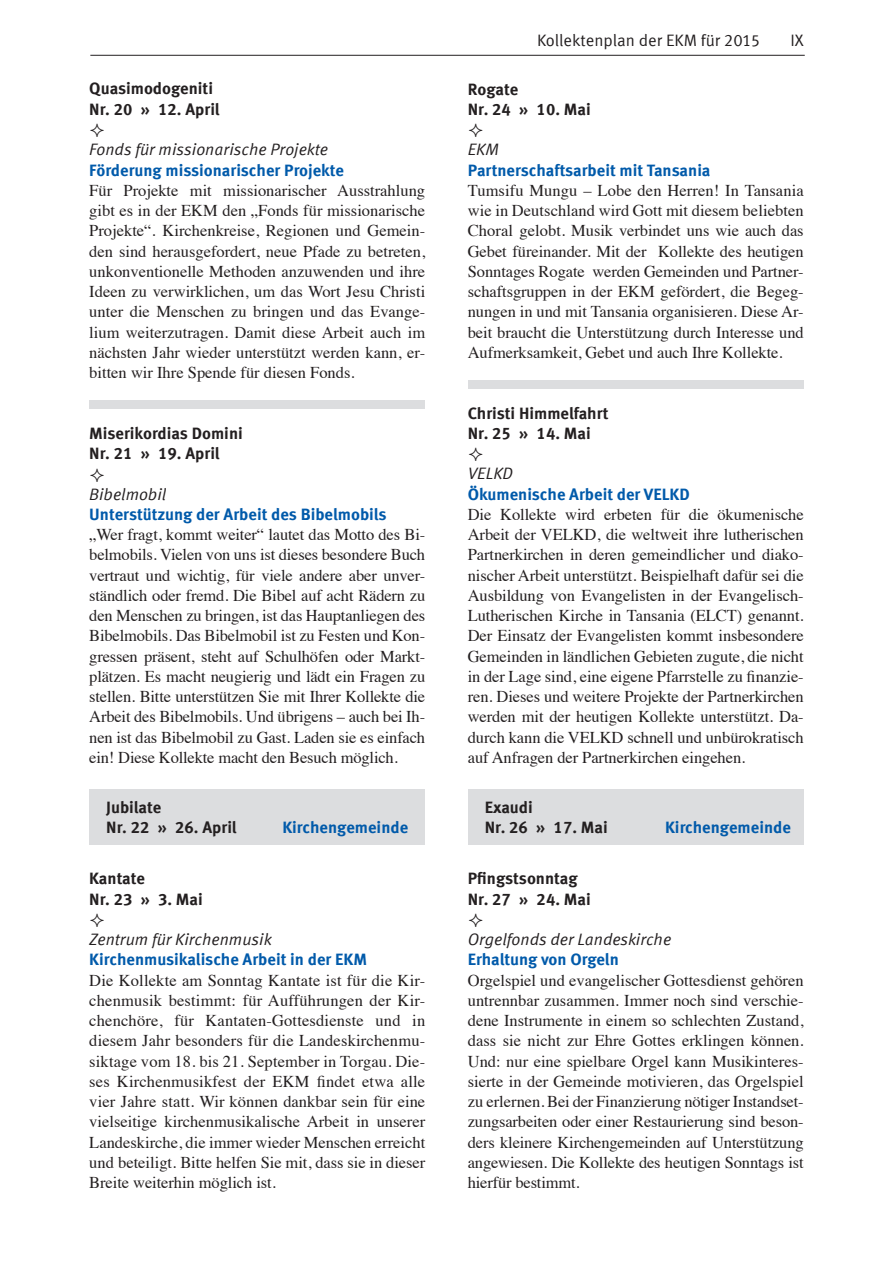
<style>
.page{position:relative;width:893px;height:1263px;background:#fff}
.page>*{position:absolute;margin:0;border:0;box-sizing:border-box;transform-origin:0 0}
.t1{font:16.5px/20.2px "Times";letter-spacing:-.005em;color:#231f20;text-align:justify}
.t2{font:700 16.5px "Meta Offc";color:#015aaa}
.t3{font:700 16.5px/20.2px "Meta Offc";color:#231f20}
.t4{font:16.5px "Meta Offc Norm Ita";color:#231f20}
.t5{font:16.5px "Meta Offc Norm";color:#231f20}
</style>
<div class="page">
<hr style="left:90px;top:55px;width:715px;height:1px;background:#231f20">
<div style="left:89px;top:790px;width:336px;height:55px;background:#dcdddf"></div>
<div style="left:468px;top:790px;width:336px;height:55px;background:#dcdddf"></div>
<div style="left:89px;top:400px;width:336px;height:9px;background:#dcdddf"></div>
<div style="left:468px;top:380px;width:336px;height:9px;background:#dcdddf"></div>
<p class="t3" style="left:89px;top:79px;width:132px">Quasimodogeniti<br>Nr. 20 » 12. April</p>
<p class="t4" style="left:89px;top:140px;width:240px">Fonds für missionarische Projekte</p>
<p class="t2" style="left:89px;top:160px;width:256px">Förderung missionarischer Projekte</p>
<p class="t1" style="left:89px;top:179px;width:337px">Für Projekte mit missionarischer Ausstrahlung gibt es in der EKM den „Fonds für missionarische Projekte“. Kirchenkreise, Regionen und Gemein&shy;den sind herausgefordert, neue Pfade zu betreten, unkonventionelle Methoden anzuwenden und ihre Ideen zu verwirklichen, um das Wort Jesu Christi unter die Menschen zu bringen und das Evange&shy;lium weiterzutragen. Damit diese Arbeit auch im nächsten Jahr wieder unterstützt werden kann, er&shy;bitten wir Ihre Spende für diesen Fonds.</p>
<p class="t3" style="left:89px;top:423px;width:155px">Miserikordias Domini<br>Nr. 21 » 19. April</p>
<p class="t4" style="left:89px;top:484px;width:79px">Bibelmobil</p>
<p class="t2" style="left:89px;top:504px;width:299px">Unterstützung der Arbeit des Bibelmobils</p>
<p class="t1" style="left:89px;top:523px;width:338px">„Wer fragt, kommt weiter“ lautet das Motto des Bi&shy;belmobils. Vielen von uns ist dieses besondere Buch vertraut und wichtig, für viele andere aber unver&shy;ständlich oder fremd. Die Bibel auf acht Rädern zu den Menschen zu bringen, ist das Hauptanliegen des Bibelmobils. Das Bibelmobil ist zu Festen und Kon&shy;gressen präsent, steht auf Schulhöfen oder Markt&shy;plätzen. Es macht neugierig und lädt ein Fragen zu stellen. Bitte unterstützen Sie mit Ihrer Kollekte die Arbeit des Bibelmobils. Und übrigens – auch bei Ih&shy;nen ist das Bibelmobil zu Gast. Laden sie es einfach ein! Diese Kollekte macht den Besuch möglich.</p>
<p class="t3" style="left:106px;top:798px;width:132px">Jubilate<br>Nr. 22 » 26. April</p>
<p class="t2" style="left:282px;top:818px;width:127px">Kirchengemeinde</p>
<p class="t3" style="left:89px;top:869px;width:115px">Kantate<br>Nr. 23 » 3. Mai</p>
<p class="t4" style="left:89px;top:930px;width:184px">Zentrum für Kirchenmusik</p>
<p class="t2" style="left:89px;top:950px;width:279px">Kirchenmusikalische Arbeit in der EKM</p>
<p class="t1" style="left:89px;top:968px;width:337px">Die Kollekte am Sonntag Kantate ist für die Kir&shy;chenmusik bestimmt: für Aufführungen der Kir&shy;chenchöre, für Kantaten-Gottesdienste und in diesem Jahr besonders für die Landeskirchenmu&shy;siktage vom 18. bis 21. September in Torgau. Die&shy;ses Kirchenmusikfest der EKM findet etwa alle vier Jahre statt. Wir können dankbar sein für eine vielseitige kirchenmusikalische Arbeit in unserer Landeskirche, die immer wieder Menschen erreicht und beteiligt. Bitte helfen Sie mit, dass sie in dieser Breite weiterhin möglich ist.</p>
<p class="t5" style="left:537px;top:31px;width:225px">Kollektenplan der EKM für 2015</p>
<p class="t5" style="left:790px;top:31px;width:15px">IX</p>
<p class="t3" style="left:468px;top:79px;width:124px">Rogate<br>Nr. 24 » 10. Mai</p>
<p class="t4" style="left:468px;top:140px;width:33px">EKM</p>
<p class="t2" style="left:468px;top:160px;width:244px">Partnerschaftsarbeit mit Tansania</p>
<p class="t1" style="left:468px;top:179px;width:337px">Tumsifu Mungu – Lobe den Herren! In Tansania wie in Deutschland wird Gott mit diesem beliebten Choral gelobt. Musik verbindet uns wie auch das Gebet füreinander. Mit der Kollekte des heutigen Sonntages Rogate werden Gemeinden und Partner&shy;schaftsgruppen in der EKM gefördert, die Begeg&shy;nungen in und mit Tansania organisieren. Diese Ar&shy;beit braucht die Unterstützung durch Interesse und Aufmerksamkeit, Gebet und auch Ihre Kollekte.</p>
<p class="t3" style="left:468px;top:403px;width:142px">Christi Himmelfahrt<br>Nr. 25 » 14. Mai</p>
<p class="t4" style="left:468px;top:464px;width:47px">VELKD</p>
<p class="t2" style="left:468px;top:484px;width:224px">Ökumenische Arbeit der VELKD</p>
<p class="t1" style="left:468px;top:503px;width:337px">Die Kollekte wird erbeten für die ökumenische Arbeit der VELKD, die weltweit ihre lutherischen Partnerkirchen in deren gemeindlicher und diako&shy;nischer Arbeit unterstützt. Beispielhaft dafür sei die Ausbildung von Evangelisten in der Evangelisch-Lutherischen Kirche in Tansania (ELCT) genannt.<br>Der Einsatz der Evangelisten kommt insbesondere Gemeinden in ländlichen Gebieten zugute, die nicht in der Lage sind, eine eigene Pfarrstelle zu finanzie&shy;ren. Dieses und weitere Projekte der Partnerkirchen werden mit der heutigen Kollekte unterstützt. Da&shy;durch kann die VELKD schnell und unbürokratisch auf Anfragen der Partnerkirchen eingehen.</p>
<p class="t3" style="left:485px;top:798px;width:124px">Exaudi<br>Nr. 26 » 17. Mai</p>
<p class="t2" style="left:665px;top:818px;width:127px">Kirchengemeinde</p>
<p class="t3" style="left:468px;top:869px;width:124px">Pfingstsonntag<br>Nr. 27 » 24. Mai</p>
<p class="t4" style="left:468px;top:930px;width:205px">Orgelfonds der Landeskirche</p>
<p class="t2" style="left:468px;top:950px;width:153px">Erhaltung von Orgeln</p>
<p class="t1" style="left:468px;top:968px;width:337px">Orgelspiel und evangelischer Gottesdienst gehören untrennbar zusammen. Immer noch sind verschie&shy;dene Instrumente in einem so schlechten Zustand, dass sie nicht zur Ehre Gottes erklingen können.<br>Und: nur eine spielbare Orgel kann Musikinteres&shy;sierte in der Gemeinde motivieren, das Orgelspiel zu erlernen. Bei der Finanzierung nötiger Instandset&shy;zungsarbeiten oder einer Restaurierung sind beson&shy;ders kleinere Kirchengemeinden auf Unterstützung angewiesen. Die Kollekte des heutigen Sonntags ist hierfür bestimmt.</p>
</div>
